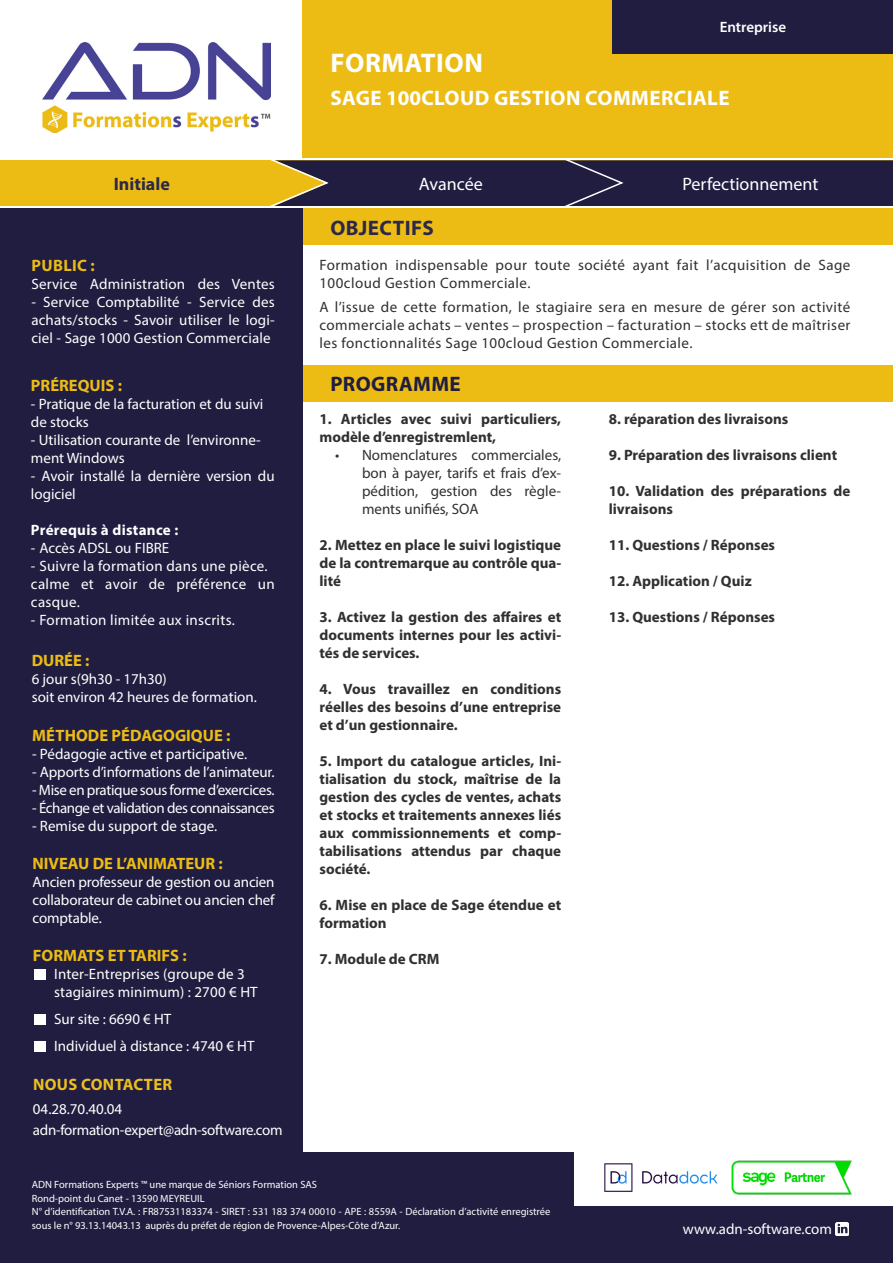
<style>
.page{position:relative;width:893px;height:1263px;background:#fff}
.page>*{position:absolute;margin:0;border:0;box-sizing:border-box;transform-origin:0 0}
.t1{font:700 27px "Myriad Pro";letter-spacing:.02em;color:#fff}
.t2{font:700 21px "Myriad Pro";letter-spacing:.02em;color:#fff}
.t3{font:700 21px "Myriad Pro";letter-spacing:.02em;color:#201d40}
.t4{font:700 21px "Myriad Pro";letter-spacing:.02em;color:#2b2849}
.t5{font:18px "Myriad Pro";color:#fff}
.t6{font:700 18px "Myriad Pro";color:#2b2849}
.t7{font:700 16.5px "Myriad Pro";color:#ecbc14}
.t8{font:700 16.5px "Myriad Pro";letter-spacing:.02em;color:#ecbe20}
.t9{font:700 15px/18px "Myriad Pro";color:#312f30;text-align:justify}
.t10{font:15px/18px "Myriad Pro";color:#fff}
.t11{font:15px/18px "Myriad Pro";letter-spacing:.03em;color:#312f30;text-align:justify}
.t12{font:15px/18px "Myriad Pro";letter-spacing:.02em;color:#fff}
.t13{font:15px "Myriad Pro";letter-spacing:-.02em;color:#fff}
.t14{font:15px "Myriad Pro";letter-spacing:-.03em;color:#fff}
.t15{font:700 15px "Myriad Pro";letter-spacing:.02em;color:#fff}
.t16{font:600 15px "Myriad Pro";color:#fff}
.t17{font:10.5px/13.5px "Myriad Pro";color:#fff}
</style>
<div class="page">
<div style="left:302px;top:0;width:591px;height:157px;background:#ecbc14"></div>
<div style="left:302px;top:365px;width:591px;height:37px;background:#ecbc14"></div>
<img style="left:43px;top:42px;width:227px;height:90px">
<div style="left:612px;top:0;width:281px;height:53px;background:#201d40"></div>
<div style="left:302px;top:209px;width:591px;height:36px;background:#ecbc14"></div>
<div style="left:0;top:160px;width:893px;height:45px;background:#ecbc14"></div>
<svg style="left:268px;top:157px;width:625px;height:52px;background:#453e4d"></svg>
<div style="left:0;top:209px;width:302px;height:947px;background:#201d40"></div>
<div style="left:34px;top:970px;width:12px;height:10px;background:#fff"></div>
<div style="left:34px;top:1014px;width:12px;height:11px;background:#fff"></div>
<div style="left:34px;top:1041px;width:12px;height:11px;background:#fff"></div>
<div style="left:0;top:1152px;width:893px;height:111px;background:#201d40"></div>
<svg style="left:835px;top:1222px;width:13px;height:13px"></svg>
<div style="left:574px;top:1135px;width:319px;height:70px;background:#fff"></div>
<img style="left:604px;top:1163px;width:114px;height:29px">
<img style="left:731px;top:1160px;width:121px;height:35px">
<p class="t16" style="left:720px;top:18px;width:68px">Entreprise</p>
<p class="t1" style="left:330px;top:46px;width:154px">FORMATION</p>
<p class="t2" style="left:330px;top:85px;width:401px">SAGE 100CLOUD GESTION COMMERCIALE</p>
<p class="t6" style="left:114px;top:172px;width:58px">Initiale</p>
<p class="t5" style="left:419px;top:172px;width:65px">Avancée</p>
<p class="t5" style="left:682px;top:172px;width:137px">Perfectionnement</p>
<p class="t7" style="left:32px;top:255px;width:65px">PUBLIC :</p>
<p class="t10" style="left:31px;top:275px;width:245px">Service Administration des Ventes</p>
<p class="t10" style="left:31px;top:293px;width:245px;text-align:justify">- Service Comptabilité - Service des achats/stocks - Savoir utiliser le logi&shy;ciel - Sage 1000 Gestion Commerciale</p>
<p class="t7" style="left:31px;top:375px;width:93px">PRÉREQUIS :</p>
<p class="t10" style="left:31px;top:395px;width:234px">- Pratique de la facturation et du suivi de stocks</p>
<p class="t10" style="left:31px;top:431px;width:231px">- Utilisation courante de l’environne&shy;ment Windows</p>
<p class="t10" style="left:31px;top:467px;width:245px">- Avoir installé la dernière version du logiciel</p>
<p class="t15" style="left:31px;top:520px;width:149px">Prérequis à distance :</p>
<p class="t10" style="left:31px;top:539px;width:140px">- Accès ADSL ou FIBRE</p>
<p class="t12" style="left:31px;top:557px;width:238px">- Suivre la formation dans une pièce.</p>
<p class="t12" style="left:31px;top:575px;width:245px">calme et avoir de préférence un casque.</p>
<p class="t12" style="left:31px;top:611px;width:205px">- Formation limitée aux inscrits.</p>
<p class="t7" style="left:32px;top:650px;width:59px">DURÉE :</p>
<p class="t10" style="left:32px;top:670px;width:137px">6 jour s(9h30 - 17h30)</p>
<p class="t10" style="left:32px;top:688px;width:227px">soit environ 42 heures de formation.</p>
<p class="t7" style="left:32px;top:724px;width:200px">MÉTHODE PÉDAGOGIQUE :</p>
<p class="t10" style="left:32px;top:744px;width:217px">- Pédagogie active et participative.</p>
<p class="t10" style="left:32px;top:762px;width:244px">- Apports d’informations de l’animateur.</p>
<p class="t13" style="left:32px;top:780px;width:244px">- Mise en pratique sous forme d’exercices.</p>
<p class="t14" style="left:32px;top:798px;width:244px">- Échange et validation des connaissances</p>
<p class="t10" style="left:32px;top:816px;width:187px">- Remise du support de stage.</p>
<p class="t7" style="left:33px;top:853px;width:192px">NIVEAU DE L’ANIMATEUR :</p>
<p class="t10" style="left:33px;top:873px;width:244px;text-align:justify">Ancien professeur de gestion ou ancien collaborateur de cabinet ou ancien chef comptable.</p>
<p class="t7" style="left:33px;top:945px;width:155px">FORMATS ET TARIFS :</p>
<p class="t10" style="left:54px;top:965px;width:205px">Inter-Entreprises (groupe de 3 stagiaires minimum) : 2700 € HT</p>
<p class="t10" style="left:54px;top:1010px;width:119px">Sur site : 6690 € HT</p>
<p class="t10" style="left:54px;top:1037px;width:202px">Individuel à distance : 4740 € HT</p>
<p class="t8" style="left:33px;top:1073px;width:141px">NOUS CONTACTER</p>
<p class="t10" style="left:33px;top:1100px;width:91px">04.28.70.40.04</p>
<p class="t13" style="left:33px;top:1120px;width:251px">adn-formation-expert@adn-software.com</p>
<p class="t4" style="left:330px;top:214px;width:105px">OBJECTIFS</p>
<p class="t11" style="left:319px;top:256px;width:532px">Formation indispensable pour toute société ayant fait l’acquisition de Sage<br>100cloud Gestion Commerciale.</p>
<p class="t11" style="left:319px;top:298px;width:532px">A l’issue de cette formation, le stagiaire sera en mesure de gérer son activité commerciale achats – ventes – prospection – facturation – stocks ett de maîtriser les fonctionnalités Sage 100cloud Gestion Commerciale.</p>
<p class="t3" style="left:330px;top:371px;width:132px">PROGRAMME</p>
<p class="t9" style="left:319px;top:409px;width:243px">1. Articles avec suivi particuliers, modèle d’enregistremlent,</p>
<p class="t11" style="left:362px;top:445px;width:201px;text-indent:-27px">• Nomenclatures commerciales, bon à payer, tarifs et frais d’ex&shy;pédition, gestion des règle&shy;ments unifiés, SOA</p>
<p class="t9" style="left:319px;top:535px;width:243px">2. Mettez en place le suivi logistique de la contremarque au contrôle qua&shy;lité</p>
<p class="t9" style="left:319px;top:607px;width:243px">3. Activez la gestion des affaires et documents internes pour les activi&shy;tés de services.</p>
<p class="t9" style="left:319px;top:679px;width:243px">4. Vous travaillez en conditions réelles des besoins d’une entreprise et d’un gestionnaire.</p>
<p class="t9" style="left:319px;top:751px;width:243px">5. Import du catalogue articles, Ini&shy;tialisation du stock, maîtrise de la gestion des cycles de ventes, achats et stocks et traitements annexes liés aux commissionnements et comp&shy;tabilisations attendus par chaque société.</p>
<p class="t9" style="left:319px;top:895px;width:243px">6. Mise en place de Sage étendue et formation</p>
<p class="t9" style="left:319px;top:949px;width:121px">7. Module de CRM</p>
<p class="t9" style="left:609px;top:409px;width:181px">8. réparation des livraisons</p>
<p class="t9" style="left:609px;top:445px;width:230px">9. Préparation des livraisons client</p>
<p class="t9" style="left:609px;top:481px;width:243px">10. Validation des préparations de livraisons</p>
<p class="t9" style="left:609px;top:535px;width:168px">11. Questions / Réponses</p>
<p class="t9" style="left:609px;top:571px;width:144px">12. Application / Quiz</p>
<p class="t9" style="left:609px;top:607px;width:168px">13. Questions / Réponses</p>
<p class="t17" style="left:32px;top:1178px;width:287px">ADN Formations Experts ™ une marque de Séniors Formation SAS</p>
<p class="t17" style="left:32px;top:1191px;width:174px">Rond-point du Canet - 13590 MEYREUIL</p>
<p class="t17" style="left:32px;top:1205px;width:520px">N° d’identification T.V.A. : FR87531183374 - SIRET : 531 183 374 00010 - APE : 8559A - Déclaration d’activité enregistrée sous le n° 93.13.14043.13 auprès du préfet de région de Provence-Alpes-Côte d’Azur.</p>
<p class="t10" style="left:683px;top:1220px;width:151px">www.adn-software.com</p>
</div>
